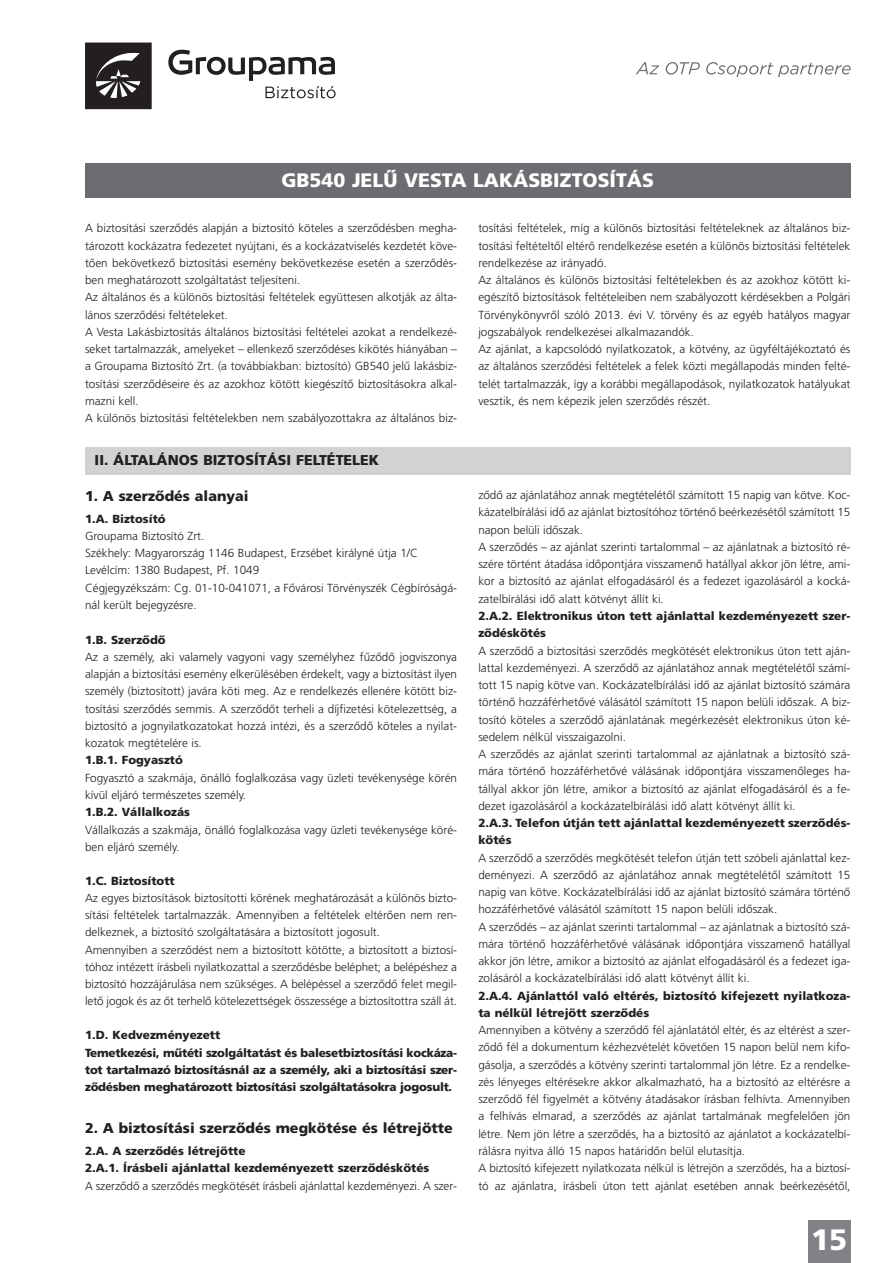
<style>
.page{position:relative;width:893px;height:1263px;background:#fff}
.page>*{position:absolute;margin:0;border:0;box-sizing:border-box;transform-origin:0 0}
.t1{font:700 29.4px "Frutiger M";color:#fff}
.t2{font:700 19.5px "Frutiger M";color:#fff}
.t3{font:700 14.25px "Frutiger M";color:#231f20}
.t4{font:11.7px/17.2px "Frutiger M Light";color:#231f20}
.t5{font:700 11.7px/17.2px "Frutiger M";color:#231f20}
.t6{font:700 11.7px/17.2px "Frutiger M";letter-spacing:-.02em;color:#231f20}
</style>
<div class="page">
<div style="left:808px;top:1220px;width:42px;height:43px;background:#808285"></div>
<div style="left:85px;top:164px;width:765px;height:34px;background:#6c6d70"></div>
<div style="left:85px;top:447px;width:765px;height:28px;background:#d1d2d4"></div>
<svg style="left:85px;top:43px;width:67px;height:66px"></svg>
<svg style="left:168px;top:50px;width:168px;height:48px"></svg>
<svg style="left:636px;top:62px;width:23px;height:12px"></svg>
<svg style="left:666px;top:62px;width:34px;height:13px"></svg>
<svg style="left:706px;top:62px;width:144px;height:15px"></svg>
<h2 class="t2" style="left:281px;top:173px;width:374px">GB540 JELŰ VESTA LAKÁSBIZTOSÍTÁS</h2>
<p class="t4" style="left:85px;top:220px;width:374px">A biztosítási szerződés alapján a biztosító köteles a szerződésben megha&shy;tározott kockázatra fedezetet nyújtani, és a kockázatviselés kezdetét köve&shy;tően bekövetkező biztosítási esemény bekövetkezése esetén a szerződés&shy;ben meghatározott szolgáltatást teljesíteni.<br>Az általános és a különös biztosítási feltételek együttesen alkotják az álta&shy;lános szerződési feltételeket.<br>A Vesta Lakásbiztosítás általános biztosítási feltételei azokat a rendelkezé&shy;seket tartalmazzák, amelyeket – ellenkező szerződéses kikötés hiányában – a Groupama Biztosító Zrt. (a továbbiakban: biztosító) GB540 jelű lakásbiz&shy;tosítási szerződéseire és az azokhoz kötött kiegészítő biztosításokra alkal&shy;mazni kell.<br>A különös biztosítási feltételekben nem szabályozottakra az általános biz-</p>
<p class="t4" style="left:478px;top:220px;width:374px">tosítási feltételek, míg a különös biztosítási feltételeknek az általános biz&shy;tosítási feltételtől eltérő rendelkezése esetén a különös biztosítási feltételek rendelkezése az irányadó.<br>Az általános és különös biztosítási feltételekben és az azokhoz kötött ki&shy;egészítő biztosítások feltételeiben nem szabályozott kérdésekben a Polgári Törvénykönyvről szóló 2013. évi V. törvény és az egyéb hatályos magyar jogszabályok rendelkezései alkalmazandók.<br>Az ajánlat, a kapcsolódó nyilatkozatok, a kötvény, az ügyféltájékoztató és az általános szerződési feltételek a felek közti megállapodás minden felté&shy;telét tartalmazzák, így a korábbi megállapodások, nyilatkozatok hatályukat vesztik, és nem képezik jelen szerződés részét.</p>
<p class="t3" style="left:95px;top:454px;width:286px">II. ÁLTALÁNOS BIZTOSÍTÁSI FELTÉTELEK</p>
<p class="t3" style="left:85px;top:490px;width:165px">1. A szerződés alanyai</p>
<p class="t5" style="left:85px;top:511px;width:82px">1.A. Biztosító</p>
<p class="t4" style="left:85px;top:528px;width:374px">Groupama Biztosító Zrt.<br>Székhely: Magyarország 1146 Budapest, Erzsébet királyné útja 1/C Levélcím: 1380 Budapest, Pf. 1049<br>Cégjegyzékszám: Cg. 01-10-041071, a Fővárosi Törvényszék Cégbíróságá&shy;nál került bejegyzésre.</p>
<p class="t5" style="left:85px;top:632px;width:82px">1.B. Szerződő</p>
<p class="t4" style="left:85px;top:649px;width:374px;text-align:justify">Az a személy, aki valamely vagyoni vagy személyhez fűződő jogviszonya alapján a biztosítási esemény elkerülésében érdekelt, vagy a biztosítást ilyen személy (biztosított) javára köti meg. Az e rendelkezés ellenére kötött biz&shy;tosítási szerződés semmis. A szerződőt terheli a díjfizetési kötelezettség, a biztosító a jognyilatkozatokat hozzá intézi, és a szerződő köteles a nyilat&shy;kozatok megtételére is.</p>
<p class="t5" style="left:85px;top:753px;width:99px">1.B.1. Fogyasztó</p>
<p class="t4" style="left:85px;top:770px;width:374px">Fogyasztó a szakmája, önálló foglalkozása vagy üzleti tevékenysége körén kívül eljáró természetes személy.</p>
<p class="t5" style="left:85px;top:804px;width:107px">1.B.2. Vállalkozás</p>
<p class="t4" style="left:85px;top:822px;width:374px">Vállalkozás a szakmája, önálló foglalkozása vagy üzleti tevékenysége köré&shy;ben eljáró személy.</p>
<p class="t5" style="left:85px;top:873px;width:91px">1.C. Biztosított</p>
<p class="t4" style="left:85px;top:890px;width:374px">Az egyes biztosítások biztosítotti körének meghatározását a különös bizto&shy;sítási feltételek tartalmazzák. Amennyiben a feltételek eltérően nem ren&shy;delkeznek, a biztosító szolgáltatására a biztosított jogosult.<br>Amennyiben a szerződést nem a biztosított kötötte, a biztosított a biztosí&shy;tóhoz intézett írásbeli nyilatkozattal a szerződésbe beléphet; a belépéshez a biztosító hozzájárulása nem szükséges. A belépéssel a szerződő felet megil&shy;lető jogok és az őt terhelő kötelezettségek összessége a biztosítottra száll át.</p>
<p class="t6" style="left:85px;top:1027px;width:374px">1.D. Kedvezményezett<br>Temetkezési, műtéti szolgáltatást és balesetbiztosítási kockáza&shy;tot tartalmazó biztosításnál az a személy, aki a biztosítási szer&shy;ződésben meghatározott biztosítási szolgáltatásokra jogosult.</p>
<p class="t3" style="left:85px;top:1123px;width:369px">2. A biztosítási szerződés megkötése és létrejötte</p>
<p class="t5" style="left:85px;top:1143px;width:346px">2.A. A szerződés létrejötte<br>2.A.1. Írásbeli ajánlattal kezdeményezett szerződéskötés</p>
<p class="t4" style="left:85px;top:1178px;width:374px">A szerződő a szerződés megkötését írásbeli ajánlattal kezdeményezi. A szer-</p>
<p class="t4" style="left:478px;top:487px;width:374px">ződő az ajánlatához annak megtételétől számított 15 napig van kötve. Koc&shy;kázatelbírálási idő az ajánlat biztosítóhoz történő beérkezésétől számított 15 napon belüli időszak.<br>A szerződés – az ajánlat szerinti tartalommal – az ajánlatnak a biztosító ré&shy;szére történt átadása időpontjára visszamenő hatállyal akkor jön létre, ami&shy;kor a biztosító az ajánlat elfogadásáról és a fedezet igazolásáról a kocká&shy;zatelbírálási idő alatt kötvényt állít ki.</p>
<p class="t5" style="left:478px;top:608px;width:374px">2.A.2. Elektronikus úton tett ajánlattal kezdeményezett szer&shy;ződéskötés</p>
<p class="t4" style="left:478px;top:643px;width:374px">A szerződő a biztosítási szerződés megkötését elektronikus úton tett aján&shy;lattal kezdeményezi. A szerződő az ajánlatához annak megtételétől számí&shy;tott 15 napig kötve van. Kockázatelbírálási idő az ajánlat biztosító számára történő hozzáférhetővé válásától számított 15 napon belüli időszak. A biz&shy;tosító köteles a szerződő ajánlatának megérkezését elektronikus úton ké&shy;sedelem nélkül visszaigazolni.<br>A szerződés az ajánlat szerinti tartalommal az ajánlatnak a biztosító szá&shy;mára történő hozzáférhetővé válásának időpontjára visszamenőleges ha&shy;tállyal akkor jön létre, amikor a biztosító az ajánlat elfogadásáról és a fe&shy;dezet igazolásáról a kockázatelbírálási idő alatt kötvényt állít ki.</p>
<p class="t5" style="left:478px;top:815px;width:374px">2.A.3. Telefon útján tett ajánlattal kezdeményezett szerződés&shy;kötés</p>
<p class="t4" style="left:478px;top:850px;width:374px">A szerződő a szerződés megkötését telefon útján tett szóbeli ajánlattal kez&shy;deményezi. A szerződő az ajánlatához annak megtételétől számított 15 napig van kötve. Kockázatelbírálási idő az ajánlat biztosító számára történő hozzáférhetővé válásától számított 15 napon belüli időszak.<br>A szerződés – az ajánlat szerinti tartalommal – az ajánlatnak a biztosító szá&shy;mára történő hozzáférhetővé válásának időpontjára visszamenő hatállyal akkor jön létre, amikor a biztosító az ajánlat elfogadásáról és a fedezet iga&shy;zolásáról a kockázatelbírálási idő alatt kötvényt állít ki.</p>
<p class="t5" style="left:478px;top:988px;width:374px">2.A.4. Ajánlattól való eltérés, biztosító kifejezett nyilatkoza&shy;ta nélkül létrejött szerződés</p>
<p class="t4" style="left:478px;top:1022px;width:374px">Amennyiben a kötvény a szerződő fél ajánlatától eltér, és az eltérést a szer&shy;ződő fél a dokumentum kézhezvételét követően 15 napon belül nem kifo&shy;gásolja, a szerződés a kötvény szerinti tartalommal jön létre. Ez a rendelke&shy;zés lényeges eltérésekre akkor alkalmazható, ha a biztosító az eltérésre a szerződő fél figyelmét a kötvény átadásakor írásban felhívta. Amennyiben a felhívás elmarad, a szerződés az ajánlat tartalmának megfelelően jön létre. Nem jön létre a szerződés, ha a biztosító az ajánlatot a kockázatelbí&shy;rálásra nyitva álló 15 napos határidőn belül elutasítja.<br>A biztosító kifejezett nyilatkozata nélkül is létrejön a szerződés, ha a biztosí&shy;tó az ajánlatra, írásbeli úton tett ajánlat esetében annak beérkezésétől,</p>
<h1 class="t1" style="left:811px;top:1227px;width:38px">15</h1>
</div>
